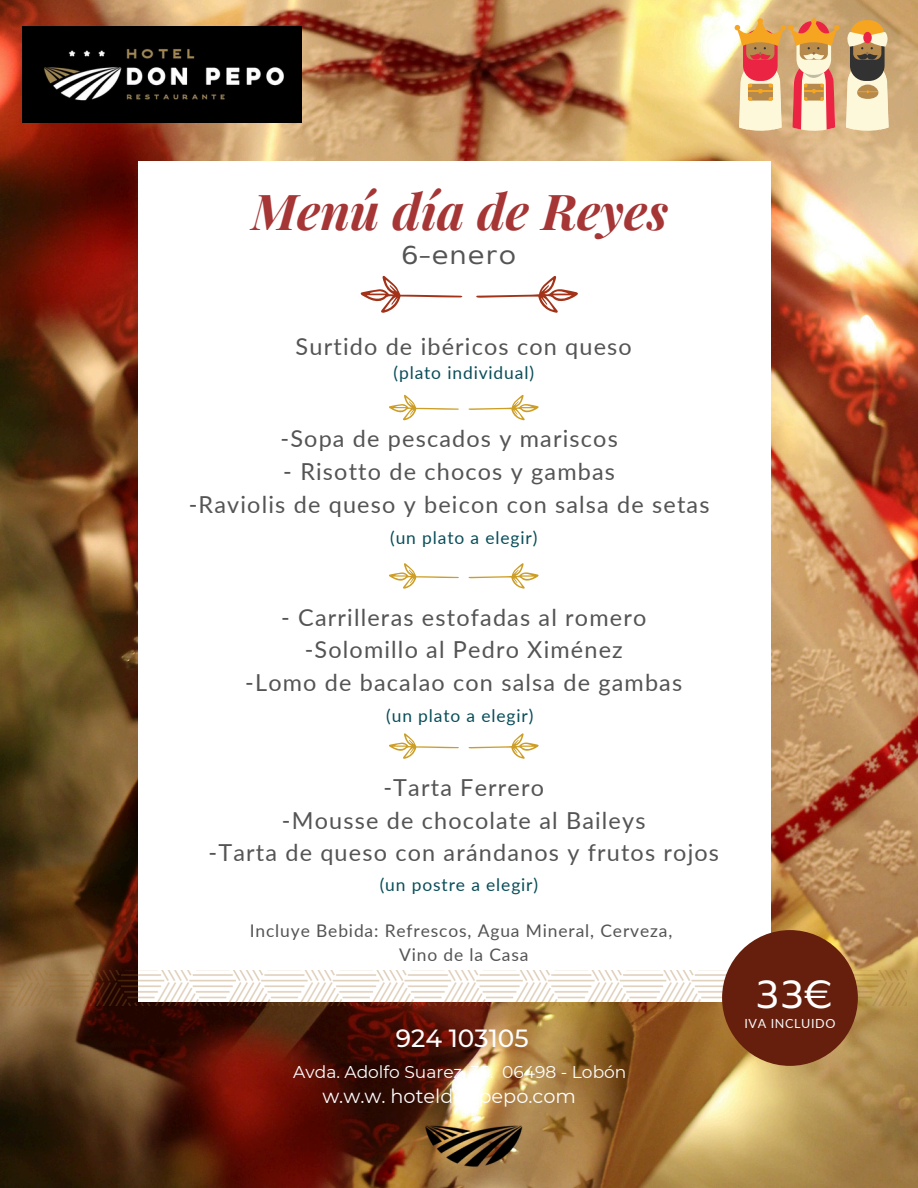
<style>
.page{position:relative;width:918px;height:1188px;background:#fff}
.page>*{position:absolute;margin:0;border:0;box-sizing:border-box;transform-origin:0 0}
.t1{font:italic 700 49.5px "Playfair Display";color:#a63636}
.t2{font:39.9px "Mero Thai";color:#fff}
.t3{font:26.4px "Mero Thai";letter-spacing:.05em;color:#545454}
.t4{font:500 24.9px "Montserrat";color:#fff}
.t5{font:23.4px/32.7px "Lato";letter-spacing:.05em;color:#545454;text-align:center}
.t6{font:19.35px "Montserrat";color:#fff}
.t7{font:17.4px "Lato";letter-spacing:.05em;color:#084d59}
.t8{font:17.4px/23.7px "Lato";letter-spacing:.05em;color:#545454;text-align:center}
.t9{font:17.1px "Montserrat";color:#fff}
.t10{font:12.6px "Lato";letter-spacing:.05em;color:#f8f8f8}
</style>
<div class="page">
<img style="left:0;top:0;width:918px;height:1188px">
<div style="left:139px;top:161px;width:632px;height:841px;background:#fff"></div>
<img style="left:361px;top:1122px;width:217px;height:53px">
<svg style="left:468px;top:395px;width:70px;height:25px"></svg>
<svg style="left:389px;top:395px;width:70px;height:25px"></svg>
<svg style="left:476px;top:276px;width:102px;height:37px"></svg>
<svg style="left:361px;top:276px;width:102px;height:37px"></svg>
<img style="left:0;top:970px;width:907px;height:35px">
<div style="left:722px;top:930px;width:136px;height:136px;background:#661f0d;border-radius:50%"></div>
<svg style="left:468px;top:563px;width:70px;height:26px"></svg>
<svg style="left:389px;top:563px;width:70px;height:26px"></svg>
<svg style="left:468px;top:733px;width:70px;height:26px"></svg>
<svg style="left:389px;top:733px;width:70px;height:26px"></svg>
<img style="left:23px;top:27px;width:279px;height:95px">
<svg style="left:846px;top:20px;width:43px;height:111px;background:#c9b38d"></svg>
<svg style="left:735px;top:18px;width:105px;height:113px;background:#e4a87f"></svg>
<p class="t1" style="left:252px;top:176px;width:418px">Menú día de Reyes</p>
<p class="t3" style="left:402px;top:244px;width:116px">6-enero</p>
<p class="t5" style="left:296px;top:329px;width:338px">Surtido de ibéricos con queso</p>
<h6 class="t7" style="left:394px;top:362px;width:142px">(plato individual)</h6>
<p class="t5" style="left:281px;top:422px;width:339px">-Sopa de pescados y mariscos</p>
<p class="t5" style="left:189px;top:455px;width:522px">- Risotto de chocos y gambas<br>-Raviolis de queso y beicon con salsa de setas</p>
<h6 class="t7" style="left:390px;top:527px;width:149px">(un plato a elegir)</h6>
<h5 class="t5" style="left:245px;top:600px;width:439px">- Carrilleras estofadas al romero -Solomillo al Pedro Ximénez<br>-Lomo de bacalao con salsa de gambas</h5>
<h6 class="t7" style="left:386px;top:704px;width:149px">(un plato a elegir)</h6>
<h5 class="t5" style="left:208px;top:771px;width:512px">-Tarta Ferrero<br>-Mousse de chocolate al Baileys<br>-Tarta de queso con arándanos y frutos rojos</h5>
<h6 class="t7" style="left:380px;top:874px;width:160px">(un postre a elegir)</h6>
<p class="t8" style="left:250px;top:919px;width:424px">Incluye Bebida: Refrescos, Agua Mineral, Cerveza,<br>Vino de la Casa</p>
<h5 class="t4" style="left:396px;top:1023px;width:134px">924 103105</h5>
<h1 class="t9" style="left:293px;top:1061px;width:335px">Avda. Adolfo Suarez, 35. 06498 - Lobón</h1>
<h6 class="t6" style="left:322px;top:1085px;width:255px">w.w.w. hoteldonpepo.com</h6>
<h4 class="t2" style="left:756px;top:978px;width:79px">33€</h4>
<h5 class="t10" style="left:744px;top:1015px;width:93px">IVA INCLUIDO</h5>
</div>
